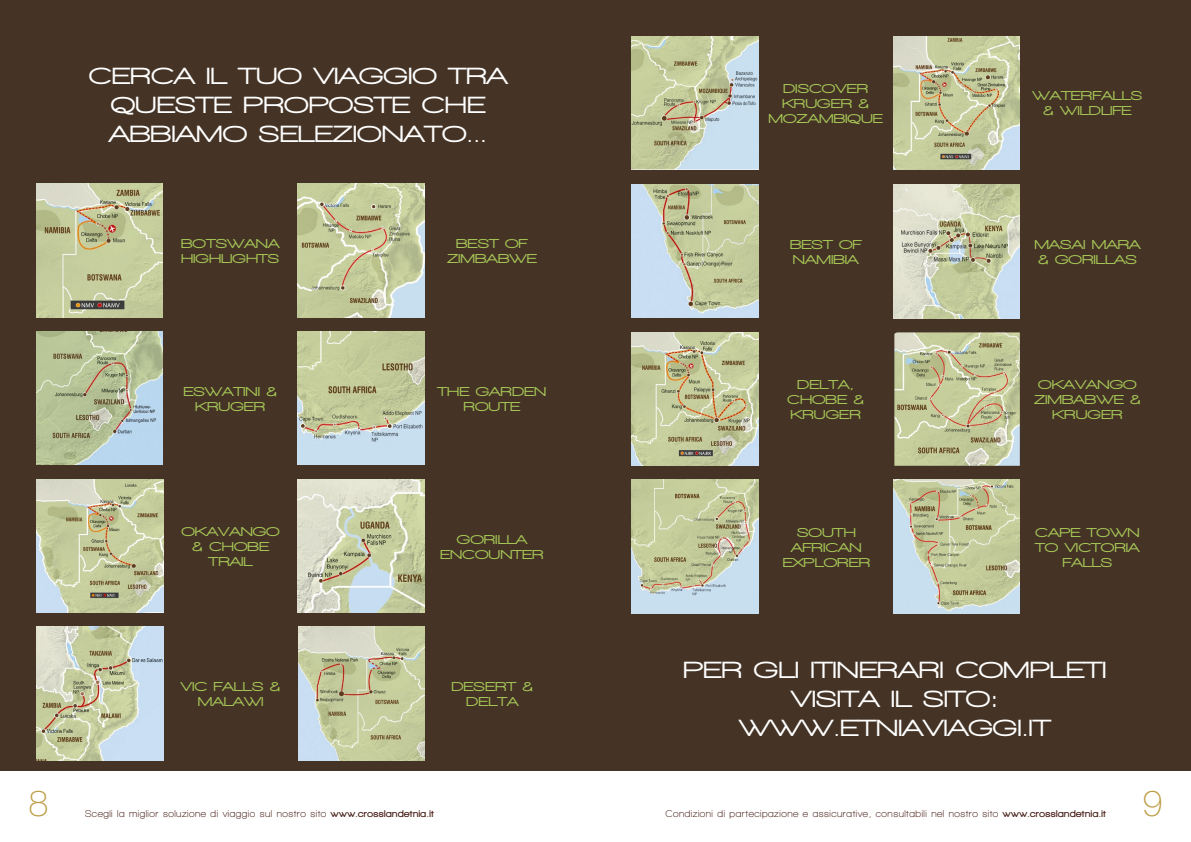
<style>
.page{position:relative;width:1191px;height:842px;background:#fff}
.page>*{position:absolute;margin:0;border:0;box-sizing:border-box;transform-origin:0 0}
.t1{font:100 36px "Helvetica Neue LT Pro";color:#bd9d46}
.t2{font:900 24px/28.8px "Walkway Expand";color:#fff;text-align:center}
.t3{font:900 13.2px/15px "Walkway Expand";color:#a8c957;text-align:center}
.t4{font:700 10px "Walkway";letter-spacing:.05em;color:#4a221a}
.s1{font-weight:900}
</style>
<div class="page">
<div style="left:0;top:0;width:604px;height:771px;background:#453426"></div>
<div style="left:587px;top:0;width:604px;height:771px;background:#453426"></div>
<img style="left:298px;top:184px;width:126px;height:133px">
<img style="left:36px;top:184px;width:127px;height:133px">
<img style="left:298px;top:331px;width:126px;height:134px">
<img style="left:298px;top:479px;width:126px;height:133px">
<img style="left:36px;top:331px;width:127px;height:134px">
<img style="left:37px;top:479px;width:126px;height:133px">
<img style="left:37px;top:627px;width:126px;height:133px">
<img style="left:298px;top:627px;width:127px;height:133px">
<img style="left:631px;top:36px;width:127px;height:133px">
<img style="left:893px;top:36px;width:126px;height:133px">
<img style="left:893px;top:185px;width:126px;height:133px">
<img style="left:631px;top:332px;width:127px;height:134px">
<img style="left:894px;top:332px;width:125px;height:134px">
<img style="left:631px;top:480px;width:127px;height:133px">
<img style="left:893px;top:480px;width:126px;height:133px">
<img style="left:631px;top:184px;width:127px;height:134px">
<h2 class="t2" style="left:88px;top:62px;width:420px">CERCA IL TUO VIAGGIO TRA<br>QUESTE PROPOSTE CHE<br>ABBIAMO SELEZIONATO...</h2>
<p class="t3" style="left:181px;top:236px;width:100px;text-align:left">BOTSWANA<br>HIGHLIGHTS</p>
<p class="t3" style="left:447px;top:236px;width:91px">BEST OF<br>ZIMBABWE</p>
<p class="t3" style="left:183px;top:384px;width:95px">ESWATINI &amp;<br>KRUGER</p>
<p class="t3" style="left:437px;top:384px;width:110px">THE GARDEN<br>ROUTE</p>
<p class="t3" style="left:181px;top:524px;width:100px">OKAVANGO &amp; CHOBE<br>TRAIL</p>
<p class="t3" style="left:440px;top:531px;width:105px">GORILLA<br>ENCOUNTER</p>
<h1 class="t1" style="left:28px;top:782px;width:22px">8</h1>
<p class="t3" style="left:181px;top:679px;width:101px">VIC FALLS &amp;<br>MALAWI</p>
<p class="t3" style="left:451px;top:679px;width:83px">DESERT &amp;<br>DELTA</p>
<p class="t4" style="left:85px;top:808px;width:350px">Scegli la miglior soluzione di viaggio sul nostro sito <span class="s1">www.crosslandetnia.it</span></p>
<p class="t3" style="left:768px;top:81px;width:116px">DISCOVER<br>KRUGER &amp;<br>MOZAMBIQUE</p>
<p class="t3" style="left:1032px;top:88px;width:111px">WATERFALLS &amp; WILDLIFE</p>
<p class="t3" style="left:790px;top:236px;width:73px;text-align:left">BEST OF<br>NAMIBIA</p>
<p class="t3" style="left:1034px;top:237px;width:108px;text-align:left">MASAI MARA &amp; GORILLAS</p>
<p class="t3" style="left:787px;top:377px;width:78px">DELTA,<br>CHOBE &amp;<br>KRUGER</p>
<p class="t3" style="left:1034px;top:377px;width:108px">OKAVANGO<br>ZIMBABWE &amp;<br>KRUGER</p>
<p class="t3" style="left:783px;top:525px;width:89px">SOUTH<br>AFRICAN<br>EXPLORER</p>
<p class="t3" style="left:1035px;top:525px;width:106px">CAPE TOWN<br>TO VICTORIA<br>FALLS</p>
<h2 class="t2" style="left:683px;top:655px;width:425px">PER GLI ITINERARI COMPLETI<br>VISITA IL SITO:<br>WWW.ETNIAVIAGGI.IT</h2>
<p class="t4" style="left:665px;top:808px;width:442px">Condizioni di partecipazione e assicurative, consultabili nel nostro sito <span class="s1">www.crosslandetnia.it</span></p>
<h1 class="t1" style="left:1142px;top:782px;width:22px">9</h1>
</div>
